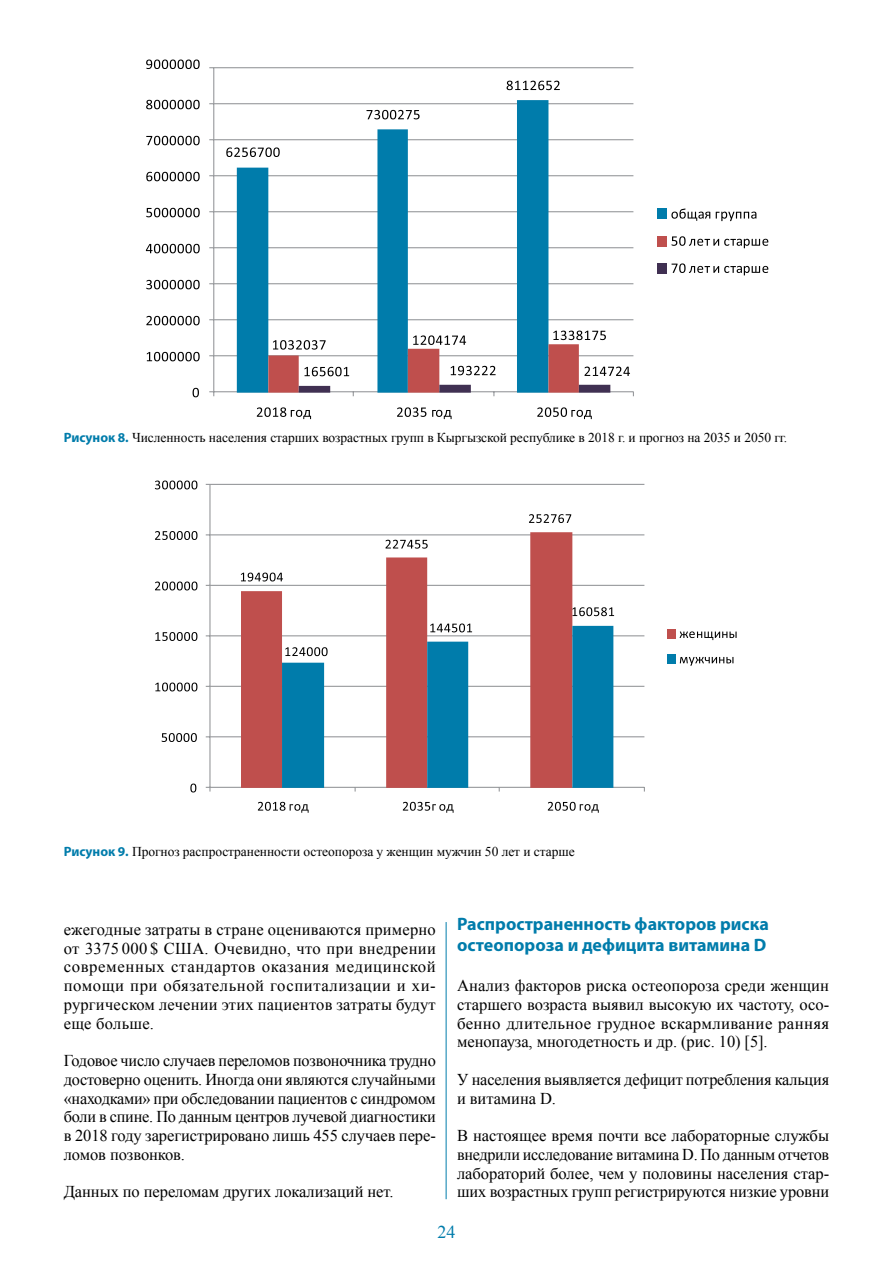
<style>
.page{position:relative;width:893px;height:1263px;background:#fff}
.page>*{position:absolute;margin:0;border:0;box-sizing:border-box;transform-origin:0 0}
.t1{font:700 18px/21px "Myriad Pro";color:#007cab}
.t2{font:18px "Times New Roman";color:#007cab}
.t3{font:16.5px/18.8px "Times New Roman";letter-spacing:-.005em;color:#000;text-align:justify}
.t4{font:13.5px "Times New Roman";letter-spacing:-.005em;color:#000}
.s1{font-family:"Myriad Pro";font-weight:700;color:#007cab}
</style>
<div class="page">
<hr style="left:446px;top:922px;width:1px;height:277px;background:#007cab">
<hr style="left:214px;top:67px;width:419px;height:1px;background:#989a9d">
<hr style="left:214px;top:103px;width:419px;height:1px;background:#989a9d">
<hr style="left:214px;top:139px;width:419px;height:1px;background:#989a9d">
<hr style="left:214px;top:175px;width:419px;height:1px;background:#989a9d">
<hr style="left:214px;top:211px;width:419px;height:1px;background:#989a9d">
<hr style="left:214px;top:247px;width:419px;height:1px;background:#989a9d">
<hr style="left:214px;top:283px;width:419px;height:1px;background:#989a9d">
<hr style="left:214px;top:319px;width:419px;height:1px;background:#989a9d">
<hr style="left:214px;top:355px;width:419px;height:1px;background:#989a9d">
<hr style="left:213px;top:68px;width:1px;height:324px;background:#989a9d">
<hr style="left:214px;top:391px;width:419px;height:1px;background:#989a9d">
<svg style="left:209px;top:391px;width:5px;height:5px"></svg>
<svg style="left:226px;top:147px;width:11px;height:10px"></svg>
<svg style="left:507px;top:81px;width:53px;height:9px"></svg>
<svg style="left:193px;top:388px;width:6px;height:9px"></svg>
<svg style="left:147px;top:352px;width:53px;height:9px"></svg>
<svg style="left:146px;top:316px;width:54px;height:9px"></svg>
<svg style="left:146px;top:280px;width:54px;height:9px"></svg>
<svg style="left:146px;top:244px;width:54px;height:9px"></svg>
<svg style="left:146px;top:208px;width:54px;height:9px"></svg>
<svg style="left:146px;top:172px;width:54px;height:9px"></svg>
<svg style="left:146px;top:136px;width:54px;height:9px"></svg>
<svg style="left:146px;top:100px;width:54px;height:9px"></svg>
<svg style="left:146px;top:60px;width:54px;height:9px"></svg>
<svg style="left:257px;top:407px;width:54px;height:12px"></svg>
<svg style="left:397px;top:407px;width:29px;height:10px"></svg>
<svg style="left:432px;top:410px;width:20px;height:9px"></svg>
<svg style="left:537px;top:407px;width:55px;height:12px"></svg>
<div style="left:658px;top:209px;width:9px;height:10px;background:#007cab"></div>
<svg style="left:671px;top:208px;width:39px;height:13px"></svg>
<svg style="left:716px;top:212px;width:40px;height:9px"></svg>
<div style="left:658px;top:236px;width:9px;height:10px;background:#bf4f4d"></div>
<svg style="left:671px;top:236px;width:97px;height:12px"></svg>
<div style="left:658px;top:263px;width:9px;height:10px;background:#403052"></div>
<svg style="left:671px;top:263px;width:97px;height:12px"></svg>
<hr style="left:210px;top:484px;width:434px;height:1px;background:#989a9d">
<hr style="left:210px;top:534px;width:434px;height:1px;background:#989a9d">
<hr style="left:210px;top:585px;width:434px;height:1px;background:#989a9d">
<hr style="left:210px;top:635px;width:434px;height:1px;background:#989a9d">
<hr style="left:210px;top:686px;width:434px;height:1px;background:#989a9d">
<hr style="left:210px;top:736px;width:434px;height:1px;background:#989a9d">
<hr style="left:209px;top:484px;width:2px;height:303px;background:#989a9d">
<hr style="left:210px;top:787px;width:434px;height:1px;background:#989a9d">
<svg style="left:529px;top:514px;width:42px;height:9px"></svg>
<svg style="left:572px;top:607px;width:42px;height:9px"></svg>
<svg style="left:190px;top:783px;width:6px;height:9px"></svg>
<svg style="left:162px;top:733px;width:35px;height:9px"></svg>
<svg style="left:155px;top:682px;width:42px;height:9px"></svg>
<svg style="left:155px;top:632px;width:42px;height:9px"></svg>
<svg style="left:155px;top:581px;width:42px;height:9px"></svg>
<svg style="left:155px;top:531px;width:42px;height:9px"></svg>
<svg style="left:155px;top:480px;width:42px;height:9px"></svg>
<svg style="left:258px;top:802px;width:51px;height:11px"></svg>
<svg style="left:403px;top:802px;width:51px;height:11px"></svg>
<svg style="left:548px;top:802px;width:51px;height:11px"></svg>
<div style="left:667px;top:629px;width:8px;height:9px;background:#bf4f4d"></div>
<svg style="left:680px;top:631px;width:57px;height:9px"></svg>
<div style="left:667px;top:654px;width:8px;height:10px;background:#007cab"></div>
<svg style="left:680px;top:657px;width:53px;height:9px"></svg>
<svg style="left:241px;top:532px;width:331px;height:256px"></svg>
<svg style="left:282px;top:626px;width:331px;height:162px"></svg>
<svg style="left:237px;top:100px;width:311px;height:293px"></svg>
<svg style="left:268px;top:331px;width:366px;height:65px"></svg>
<p class="t4" style="left:64px;top:429px;width:725px"><span class="s1">Рисунок 8.</span> Численность населения старших возрастных групп в Кыргызской республике в 2018 г. и прогноз на 2035 и 2050 гг.</p>
<p class="t4" style="left:64px;top:843px;width:512px"><span class="s1">Рисунок 9.</span> Прогноз распространенности остеопороза у женщин мужчин 50 лет и старше</p>
<p class="t3" style="left:64px;top:920px;width:374px">ежегодные затраты в стране оцениваются примерно от 3375 000 $ США. Очевидно, что при внедрении современных стандартов оказания медицинской помощи при обязательной госпитализации и хи&shy;рургическом лечении этих пациентов затраты будут еще больше.</p>
<p class="t3" style="left:64px;top:1051px;width:374px">Годовое число случаев переломов позвоночника трудно достоверно оценить. Иногда они являются случайными «находками» при обследовании пациентов с синдромом боли в спине. По данным центров лучевой диагностики в 2018 году зарегистрировано лишь 455 случаев пере&shy;ломов позвонков.</p>
<p class="t3" style="left:64px;top:1182px;width:331px">Данных по переломам других локализаций нет.</p>
<p class="t1" style="left:457px;top:912px;width:313px">Распространенность факторов риска остеопороза и дефицита витамина D</p>
<p class="t3" style="left:457px;top:976px;width:374px">Анализ факторов риска остеопороза среди женщин старшего возраста выявил высокую их частоту, осо&shy;бенно длительное грудное вскармливание ранняя менопауза, многодетность и др. (рис. 10) [5].</p>
<p class="t3" style="left:457px;top:1070px;width:374px">У населения выявляется дефицит потребления кальция и витамина D.</p>
<p class="t3" style="left:457px;top:1126px;width:374px">В настоящее время почти все лабораторные службы внедрили исследование витамина D. По данным отчетов лабораторий более, чем у половины населения стар&shy;ших возрастных групп регистрируются низкие уровни</p>
<p class="t2" style="left:437px;top:1220px;width:19px">24</p>
</div>
